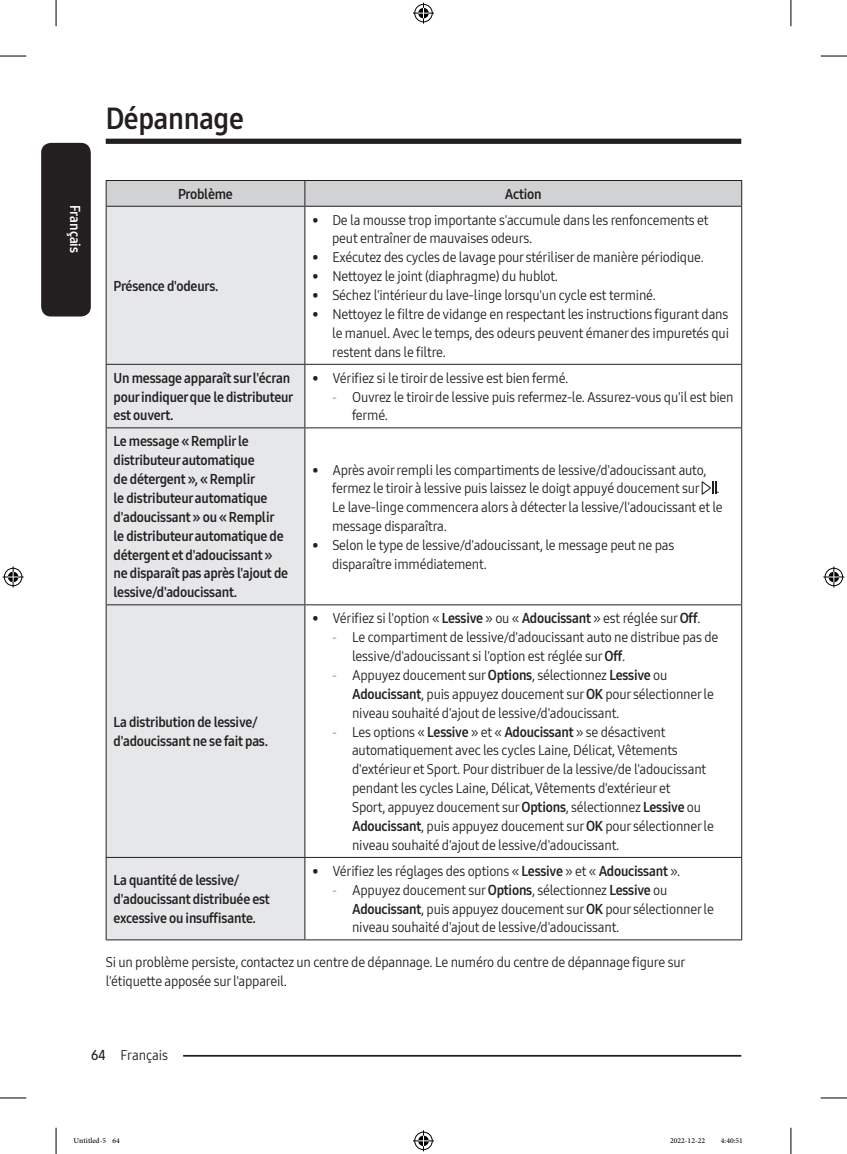
<style>
.page{position:relative;width:847px;height:1154px;background:#fff}
.page>*{position:absolute;margin:0;border:0;box-sizing:border-box;transform-origin:0 0}
.t1{font:29.75px "Samsung One 700 C";letter-spacing:-.01em;color:#231f20}
.t2{font:14px/18.9px "Samsung One 400 C";letter-spacing:-.015em;color:#231f20}
.P_Center{font:14px/18.9px "Samsung One 700 C";letter-spacing:-.015em;color:#231f20}
.t3{font:14px "Samsung One 700 C";color:#fff}
.t4{font:10.5px "Adobe Arabic";color:#000}
.s1{font-family:"Samsung One 200 C"}
.s2{font-family:"Samsung One 700 C"}
.s3{font-family:"Samsung One 600 C"}
</style>
<div class="page">
<div style="left:41px;top:143px;width:50px;height:173px;background:#231f20;border-radius:10px"></div>
<div style="left:106px;top:139px;width:635px;height:5px;background:#231f20"></div>
<hr style="left:135px;top:1055px;width:606px;height:1px;background:#231f20">
<div style="left:106px;top:1045px;width:77px;height:17px;background:#fff"></div>
<div style="left:107px;top:207px;width:197px;height:732px;background:#e6e7e9"></div>
<svg style="left:106px;top:180px;width:636px;height:26px;background:#c7c8ca"></svg>
<hr style="left:106px;top:206px;width:199px;height:1px;background:#231f20">
<hr style="left:106px;top:207px;width:1px;height:157px;background:#231f20">
<hr style="left:305px;top:206px;width:436px;height:1px;background:#231f20">
<hr style="left:304px;top:207px;width:1px;height:157px;background:#231f20">
<hr style="left:741px;top:207px;width:1px;height:157px;background:#231f20">
<hr style="left:106px;top:364px;width:199px;height:1px;background:#231f20">
<hr style="left:106px;top:365px;width:1px;height:62px;background:#231f20">
<hr style="left:305px;top:364px;width:436px;height:1px;background:#231f20">
<hr style="left:304px;top:365px;width:1px;height:62px;background:#231f20">
<hr style="left:741px;top:365px;width:1px;height:62px;background:#231f20">
<hr style="left:106px;top:427px;width:199px;height:1px;background:#231f20">
<hr style="left:106px;top:428px;width:1px;height:176px;background:#231f20">
<hr style="left:305px;top:427px;width:436px;height:1px;background:#231f20">
<hr style="left:304px;top:428px;width:1px;height:176px;background:#231f20">
<hr style="left:741px;top:428px;width:1px;height:176px;background:#231f20">
<hr style="left:106px;top:604px;width:199px;height:1px;background:#231f20">
<hr style="left:106px;top:605px;width:1px;height:252px;background:#231f20">
<hr style="left:305px;top:604px;width:436px;height:1px;background:#231f20">
<hr style="left:304px;top:605px;width:1px;height:252px;background:#231f20">
<hr style="left:741px;top:605px;width:1px;height:252px;background:#231f20">
<hr style="left:106px;top:857px;width:199px;height:1px;background:#231f20">
<hr style="left:106px;top:858px;width:1px;height:81px;background:#231f20">
<hr style="left:305px;top:857px;width:436px;height:1px;background:#231f20">
<hr style="left:304px;top:858px;width:1px;height:81px;background:#231f20">
<hr style="left:741px;top:858px;width:1px;height:81px;background:#231f20">
<hr style="left:106px;top:939px;width:199px;height:1px;background:#231f20">
<hr style="left:305px;top:939px;width:436px;height:1px;background:#231f20">
<svg style="left:701px;top:481px;width:15px;height:14px"></svg>
<svg style="left:0;top:56px;width:26px;height:1px"></svg>
<svg style="left:820px;top:56px;width:26px;height:1px"></svg>
<svg style="left:0;top:1097px;width:26px;height:1px"></svg>
<svg style="left:820px;top:1097px;width:26px;height:1px"></svg>
<svg style="left:56px;top:0;width:1px;height:26px"></svg>
<svg style="left:56px;top:1128px;width:1px;height:26px"></svg>
<svg style="left:790px;top:0;width:1px;height:26px"></svg>
<svg style="left:790px;top:1128px;width:1px;height:26px"></svg>
<svg style="left:413px;top:3px;width:21px;height:21px"></svg>
<svg style="left:413px;top:1130px;width:21px;height:21px"></svg>
<svg style="left:3px;top:566px;width:21px;height:21px"></svg>
<svg style="left:823px;top:566px;width:21px;height:21px"></svg>
<h1 class="t1" style="left:106px;top:98px;width:139px">Dépannage</h1>
<p class="t3" style="left:84px;top:205px;width:50px;rotate:90deg">Français</p>
<p class="P_Center" style="left:178px;top:184px;width:56px">Problème</p>
<p class="P_Center" style="left:504px;top:184px;width:38px">Action</p>
<p class="P_Center" style="left:113px;top:276px;width:106px">Présence d'odeurs.</p>
<p class="t2" style="left:332px;top:210px;width:378px;text-indent:-20px">• De la mousse trop importante s'accumule dans les renfoncements et peut entraîner de mauvaises odeurs.</p>
<p class="t2" style="left:312px;top:248px;width:393px">• Exécutez des cycles de lavage pour stériliser de manière périodique.</p>
<p class="t2" style="left:312px;top:267px;width:247px">• Nettoyez le joint (diaphragme) du hublot.</p>
<p class="t2" style="left:312px;top:286px;width:345px">• Séchez l'intérieur du lave-linge lorsqu'un cycle est terminé.</p>
<p class="t2" style="left:332px;top:304px;width:398px;text-align:justify;text-indent:-20px">• Nettoyez le filtre de vidange en respectant les instructions figurant dans le manuel. Avec le temps, des odeurs peuvent émaner des impuretés qui restent dans le filtre.</p>
<p class="P_Center" style="left:113px;top:368px;width:181px">Un message apparaît sur l'écran pour indiquer que le distributeur est ouvert.</p>
<p class="t2" style="left:312px;top:368px;width:257px">• Vérifiez si le tiroir de lessive est bien fermé.</p>
<p class="t2" style="left:352px;top:387px;width:383px;text-indent:-20px"><span class="s1">-</span> Ouvrez le tiroir de lessive puis refermez-le. Assurez-vous qu'il est bien fermé.</p>
<p class="P_Center" style="left:113px;top:432px;width:176px">Le message « Remplir le distributeur automatique<br>de détergent », « Remplir<br>le distributeur automatique d'adoucissant » ou « Remplir le distributeur automatique de détergent et d'adoucissant » ne disparaît pas après l'ajout de lessive/d'adoucissant.</p>
<p class="P_Center" style="left:113px;top:712px;width:156px">La distribution de lessive/ d'adoucissant ne se fait pas.</p>
<p class="t2" style="left:332px;top:460px;width:392px;text-indent:-20px">• Après avoir rempli les compartiments de lessive/d'adoucissant auto, fermez le tiroir à lessive puis laissez le doigt appuyé doucement sur .<br>Le lave-linge commencera alors à détecter la lessive/l'adoucissant et le message disparaîtra.</p>
<p class="t2" style="left:332px;top:536px;width:343px;text-indent:-20px">• Selon le type de lessive/d'adoucissant, le message peut ne pas disparaître immédiatement.</p>
<p class="t2" style="left:312px;top:608px;width:389px">• Vérifiez si l'option « <span class="s2">Lessive</span> » ou « <span class="s2">Adoucissant</span> » est réglée sur <span class="s2">Off</span>.</p>
<p class="t2" style="left:352px;top:627px;width:367px;text-indent:-20px"><span class="s1">-</span> Le compartiment de lessive/d'adoucissant auto ne distribue pas de lessive/d'adoucissant si l'option est réglée sur <span class="s2">Off</span>.</p>
<p class="t2" style="left:352px;top:665px;width:363px;text-indent:-20px"><span class="s1">-</span> Appuyez doucement sur <span class="s2">Options</span>, sélectionnez <span class="s2">Lessive</span> ou<br><span class="s2">Adoucissant</span>, puis appuyez doucement sur <span class="s2">OK</span> pour sélectionner le niveau souhaité d'ajout de lessive/d'adoucissant.</p>
<p class="t2" style="left:352px;top:722px;width:363px;text-indent:-20px"><span class="s1">-</span> Les options « <span class="s2">Lessive</span> » et « <span class="s2">Adoucissant</span> » se désactivent automatiquement avec les cycles Laine, Délicat, Vêtements d'extérieur et Sport. Pour distribuer de la lessive/de l'adoucissant pendant les cycles Laine, Délicat, Vêtements d'extérieur et<br>Sport, appuyez doucement sur <span class="s2">Options</span>, sélectionnez <span class="s2">Lessive</span> ou <span class="s2">Adoucissant</span>, puis appuyez doucement sur <span class="s2">OK</span> pour sélectionner le niveau souhaité d'ajout de lessive/d'adoucissant.</p>
<p class="t2" style="left:312px;top:861px;width:369px">• Vérifiez les réglages des options « <span class="s2">Lessive</span> » et « <span class="s2">Adoucissant</span> ».</p>
<p class="t2" style="left:352px;top:880px;width:363px;text-indent:-20px"><span class="s1">-</span> Appuyez doucement sur <span class="s2">Options</span>, sélectionnez <span class="s2">Lessive</span> ou<br><span class="s2">Adoucissant</span>, puis appuyez doucement sur <span class="s2">OK</span> pour sélectionner le niveau souhaité d'ajout de lessive/d'adoucissant.</p>
<p class="t2" style="left:106px;top:952px;width:581px">Si un problème persiste, contactez un centre de dépannage. Le numéro du centre de dépannage figure sur l'étiquette apposée sur l'appareil.</p>
<p class="P_Center" style="left:113px;top:870px;width:158px">La quantité de lessive/ d'adoucissant distribuée est excessive ou insuffisante.</p>
<p class="t2" style="left:91px;top:1045px;width:79px"><span class="s3">64</span> Français</p>
<p class="t4" style="left:74px;top:1133px;width:48px">Untitled-5 64</p>
<p class="t4" style="left:669px;top:1133px;width:37px">2022-12-22</p>
<p class="t4" style="left:720px;top:1133px;width:24px">4:40:51</p>
</div>
